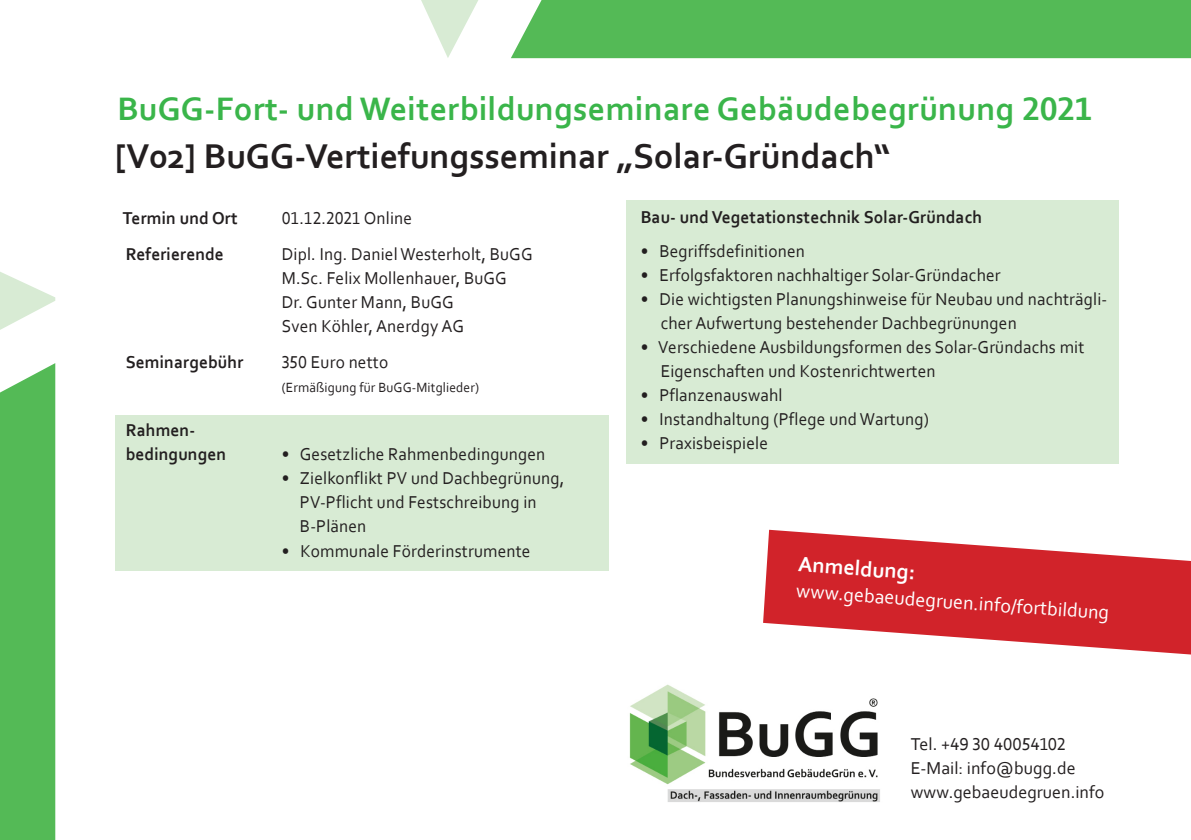
<style>
.page{position:relative;width:1191px;height:840px;background:#fff}
.page>*{position:absolute;margin:0;border:0;box-sizing:border-box;transform-origin:0 0}
.t1{font:700 36px "Corbel";color:#231f20}
.t2{font:700 34px "Corbel";letter-spacing:.01em;color:#3ab54a}
.t3{font:700 22px "Corbel";color:#fff}
.t4{font:20px "Corbel";color:#fff}
.t5{font:18px/24px "Corbel";letter-spacing:.01em;color:#231f20;scale:.96 1}
.t6{font:700 18px "Corbel";letter-spacing:.01em;color:#231f20;scale:.96 1}
.t7{font:18px "Corbel";letter-spacing:.01em;color:#231f20}
.t8{font:14px "Corbel";letter-spacing:.01em;color:#231f20;scale:.96 1}
</style>
<div class="page">
<div style="left:511px;top:0;width:680px;height:58px;background:#54ba56"></div>
<svg style="left:421px;top:0;width:57px;height:58px"></svg>
<div style="left:0;top:363px;width:55px;height:476px;background:#54ba56"></div>
<svg style="left:0;top:272px;width:55px;height:58px"></svg>
<div style="left:626px;top:200px;width:493px;height:264px;background:#d8ebd4"></div>
<div style="left:115px;top:415px;width:494px;height:156px;background:#d8ebd4"></div>
<img style="left:629px;top:684px;width:251px;height:118px">
<svg style="left:763px;top:529px;width:428px;height:125px;fill:#d1232a"></svg>
<p class="t2" style="left:117px;top:88px;width:976px">BuGG-Fort- und Weiterbildungseminare Gebäudebegrünung 2021</p>
<p class="t1" style="left:115px;top:133px;width:777px">[V02] BuGG-Vertiefungsseminar „Solar-Gründach“</p>
<p class="t6" style="left:123px;top:207px;width:121px">Termin und Ort</p>
<p class="t5" style="left:282px;top:205px;width:137px">01.12.2021 Online</p>
<p class="t6" style="left:126px;top:243px;width:104px">Referierende</p>
<p class="t5" style="left:282px;top:241px;width:263px">Dipl. Ing. Daniel Westerholt, BuGG</p>
<p class="t5" style="left:282px;top:265px;width:236px">M.Sc. Felix Mollenhauer, BuGG</p>
<p class="t5" style="left:282px;top:289px;width:181px">Dr. Gunter Mann, BuGG</p>
<p class="t5" style="left:282px;top:313px;width:191px">Sven Köhler, Anerdgy AG</p>
<p class="t6" style="left:126px;top:351px;width:124px">Seminargebühr</p>
<p class="t5" style="left:282px;top:349px;width:112px">350 Euro netto</p>
<p class="t8" style="left:282px;top:379px;width:207px">(Ermäßigung für BuGG-Mitglieder)</p>
<p class="t6" style="left:126px;top:419px;width:74px">Rahmen-</p>
<p class="t6" style="left:126px;top:443px;width:106px">bedingungen</p>
<p class="t5" style="left:282px;top:441px;width:276px">• Gesetzliche Rahmenbedingungen</p>
<p class="t5" style="left:282px;top:465px;width:296px">• Zielkonflikt PV und Dachbegrünung,</p>
<p class="t5" style="left:300px;top:489px;width:248px">PV-Pflicht und Festschreibung in</p>
<p class="t5" style="left:300px;top:513px;width:71px">B-Plänen</p>
<p class="t5" style="left:282px;top:537px;width:260px">• Kommunale Förderinstrumente</p>
<p class="t6" style="left:640px;top:206px;width:357px">Bau- und Vegetationstechnik Solar-Gründach</p>
<p class="t5" style="left:640px;top:238px;width:173px">• Begriffsdefinitionen</p>
<p class="t5" style="left:640px;top:262px;width:376px">• Erfolgsfaktoren nachhaltiger Solar-Gründacher</p>
<p class="t5" style="left:660px;top:286px;width:467px;text-indent:-20px">• Die wichtigsten Planungshinweise für Neubau und nachträgli&shy;cher Aufwertung bestehender Dachbegrünungen</p>
<p class="t5" style="left:660px;top:334px;width:443px;text-indent:-20px">• Verschiedene Ausbildungsformen des Solar-Gründachs mit<br>Eigenschaften und Kostenrichtwerten</p>
<p class="t5" style="left:640px;top:382px;width:149px">• Pflanzenauswahl</p>
<p class="t5" style="left:640px;top:406px;width:302px">• Instandhaltung (Pflege und Wartung)</p>
<p class="t5" style="left:640px;top:430px;width:134px">• Praxisbeispiele</p>
<p class="t3" style="left:799px;top:550px;width:119px;rotate:4deg">Anmeldung:</p>
<p class="t4" style="left:797px;top:578px;width:315px;rotate:4deg">www.gebaeudegruen.info/fortbildung</p>
<p class="t7" style="left:910px;top:732px;width:157px">Tel. +49 30 40054102</p>
<p class="t7" style="left:910px;top:756px;width:166px">E-Mail: info@bugg.de</p>
<p class="t7" style="left:910px;top:780px;width:195px">www.gebaeudegruen.info</p>
</div>
